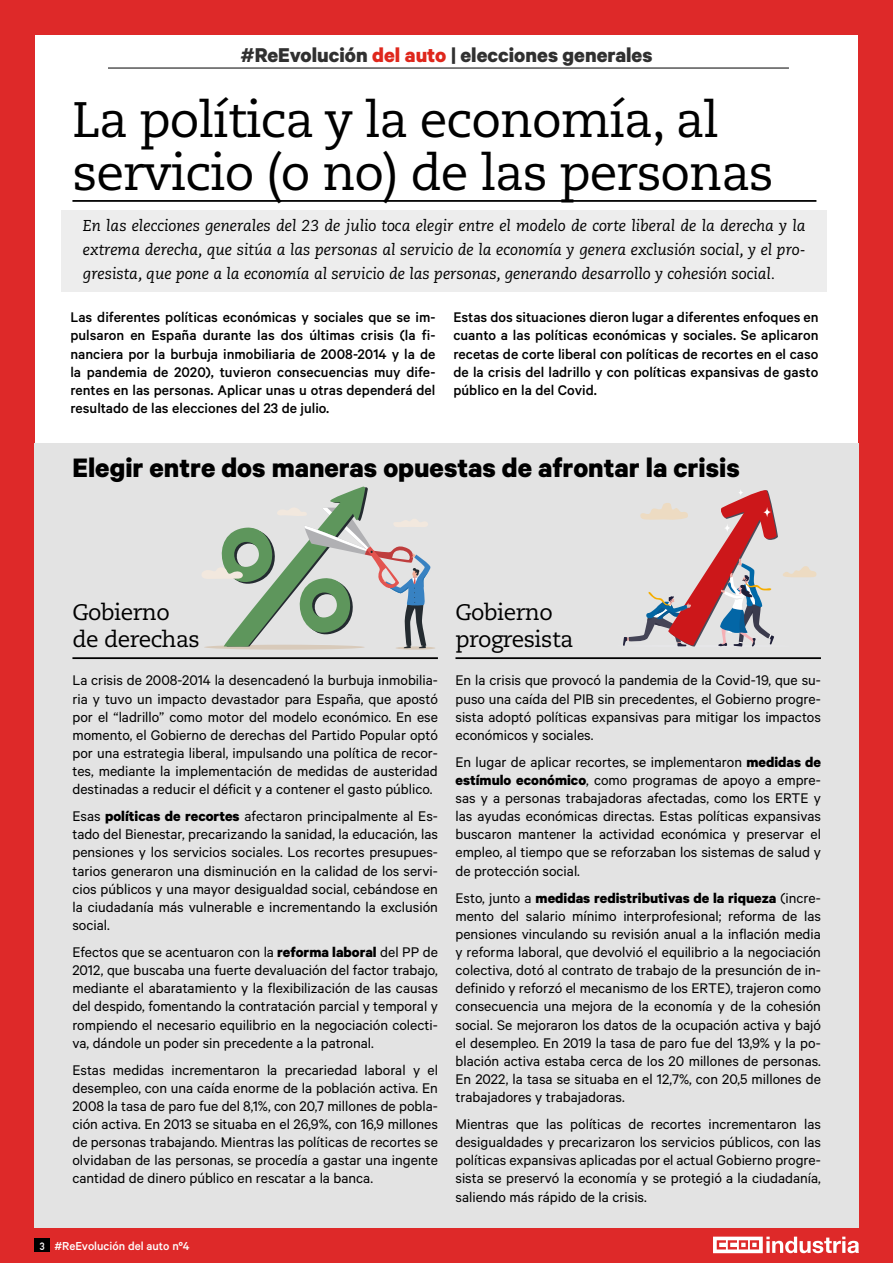
<style>
.page{position:relative;width:893px;height:1263px;background:#fff}
.page>*{position:absolute;margin:0;border:0;box-sizing:border-box;transform-origin:0 0}
.t1{font:49.8px/53.2px "Caecilia LT Pro 55 Roman";letter-spacing:-.02em;color:#000}
.t2{font:700 30px "Calibre";color:#000}
.t3{font:700 22.5px "Calibre";color:#303030}
.t4{font:22.5px/27px "Caecilia LT Pro 55 Roman";letter-spacing:-.02em;color:#000}
.t5{font:15.75px/18.1px "Calibre";color:#000;text-align:justify}
.t6{font:500 15.75px/18.1px "Calibre";color:#000;text-align:justify}
.t7{font:italic 15.75px/24px "Caecilia LT Pro 56";color:#000;text-align:justify}
.t8{font:500 13.05px "Calibre";color:#fff}
.s1{color:#df271c}
.s2{font-weight:700}
.s3{font-family:"DIN Alternate";font-weight:700;font-size:10.5px}
</style>
<div class="page">
<div style="left:0;top:0;width:34px;height:1229px;background:#de2929"></div>
<div style="left:0;top:0;width:893px;height:34px;background:#de2929"></div>
<div style="left:859px;top:0;width:34px;height:1229px;background:#de2929"></div>
<hr style="left:108px;top:68px;width:681px;height:1px;background:#000">
<div style="left:34px;top:443px;width:825px;height:786px;background:#e3e3e3"></div>
<div style="left:0;top:1229px;width:893px;height:34px;background:#de2929"></div>
<hr style="left:72px;top:200px;width:744px;height:2px;background:#000">
<div style="left:34px;top:1239px;width:16px;height:13px;background:#000"></div>
<svg style="left:713px;top:1236px;width:146px;height:17px"></svg>
<div style="left:62px;top:210px;width:765px;height:82px;background:#ededed"></div>
<hr style="left:72px;top:657px;width:366px;height:2px;background:#000">
<hr style="left:455px;top:657px;width:366px;height:2px;background:#000">
<svg style="left:202px;top:486px;width:233px;height:164px"></svg>
<svg style="left:623px;top:490px;width:193px;height:157px"></svg>
<svg style="left:724px;top:523px;width:7px;height:9px"></svg>
<h3 class="t3" style="left:240px;top:42px;width:414px">#ReEvolución <span class="s1">del auto</span> | elecciones generales</h3>
<h1 class="t1" style="left:72px;top:92px;width:703px">La política y la economía, al servicio (o no) de las personas</h1>
<p class="t7" style="left:83px;top:214px;width:724px">En las elecciones generales del 23 de julio toca elegir entre el modelo de corte liberal de la derecha y la extrema derecha, que sitúa a las personas al servicio de la economía y genera exclusión social, y el pro&shy;gresista, que pone a la economía al servicio de las personas, generando desarrollo y cohesión social.</p>
<p class="t6" style="left:70px;top:308px;width:367px">Las diferentes políticas económicas y sociales que se im&shy;pulsaron en España durante las dos últimas crisis (la fi&shy;nanciera por la burbuja inmobiliaria de 2008-2014 y la de la pandemia de 2020), tuvieron consecuencias muy dife&shy;rentes en las personas. Aplicar unas u otras dependerá del resultado de las elecciones del 23 de julio.</p>
<p class="t6" style="left:453px;top:308px;width:367px">Estas dos situaciones dieron lugar a diferentes enfoques en cuanto a las políticas económicas y sociales. Se aplicaron recetas de corte liberal con políticas de recortes en el caso de la crisis del ladrillo y con políticas expansivas de gasto público en la del Covid.</p>
<h2 class="t2" style="left:72px;top:449px;width:669px">Elegir entre dos maneras opuestas de afrontar la crisis</h2>
<h3 class="t4" style="left:72px;top:598px;width:129px">Gobierno de derechas</h3>
<p class="t5" style="left:72px;top:671px;width:367px">La crisis de 2008-2014 la desencadenó la burbuja inmobilia&shy;ria y tuvo un impacto devastador para España, que apostó por el “ladrillo” como motor del modelo económico. En ese momento, el Gobierno de derechas del Partido Popular optó por una estrategia liberal, impulsando una política de recor&shy;tes, mediante la implementación de medidas de austeridad destinadas a reducir el déficit y a contener el gasto público.</p>
<p class="t5" style="left:72px;top:807px;width:367px">Esas <span class="s2">políticas de recortes</span> afectaron principalmente al Es&shy;tado del Bienestar, precarizando la sanidad, la educación, las pensiones y los servicios sociales. Los recortes presupues&shy;tarios generaron una disminución en la calidad de los servi&shy;cios públicos y una mayor desigualdad social, cebándose en la ciudadanía más vulnerable e incrementando la exclusión social.</p>
<p class="t5" style="left:72px;top:942px;width:367px">Efectos que se acentuaron con la <span class="s2">reforma laboral</span> del PP de 2012, que buscaba una fuerte devaluación del factor trabajo, mediante el abaratamiento y la flexibilización de las causas del despido, fomentando la contratación parcial y temporal y rompiendo el necesario equilibrio en la negociación colecti&shy;va, dándole un poder sin precedente a la patronal.</p>
<p class="t5" style="left:72px;top:1060px;width:367px">Estas medidas incrementaron la precariedad laboral y el desempleo, con una caída enorme de la población activa. En 2008 la tasa de paro fue del 8,1%, con 20,7 millones de pobla&shy;ción activa. En 2013 se situaba en el 26,9%, con 16,9 millones de personas trabajando. Mientras las políticas de recortes se olvidaban de las personas, se procedía a gastar una ingente cantidad de dinero público en rescatar a la banca.</p>
<p class="t8" style="left:40px;top:1238px;width:151px"><span class="s3">3</span> #ReEvolución del auto nº4</p>
<h3 class="t4" style="left:455px;top:598px;width:119px">Gobierno progresista</h3>
<p class="t5" style="left:455px;top:671px;width:367px">En la crisis que provocó la pandemia de la Covid-19, que su&shy;puso una caída del PIB sin precedentes, el Gobierno progre&shy;sista adoptó políticas expansivas para mitigar los impactos económicos y sociales.</p>
<p class="t5" style="left:455px;top:752px;width:367px">En lugar de aplicar recortes, se implementaron <span class="s2">medidas de estímulo económico</span>, como programas de apoyo a empre&shy;sas y a personas trabajadoras afectadas, como los ERTE y las ayudas económicas directas. Estas políticas expansivas buscaron mantener la actividad económica y preservar el empleo, al tiempo que se reforzaban los sistemas de salud y de protección social.</p>
<p class="t5" style="left:455px;top:888px;width:367px">Esto, junto a <span class="s2">medidas redistributivas de la riqueza</span> (incre&shy;mento del salario mínimo interprofesional; reforma de las pensiones vinculando su revisión anual a la inflación media y reforma laboral, que devolvió el equilibrio a la negociación colectiva, dotó al contrato de trabajo de la presunción de in&shy;definido y reforzó el mecanismo de los ERTE), trajeron como consecuencia una mejora de la economía y de la cohesión social. Se mejoraron los datos de la ocupación activa y bajó el desempleo. En 2019 la tasa de paro fue del 13,9% y la po&shy;blación activa estaba cerca de los 20 millones de personas.<br>En 2022, la tasa se situaba en el 12,7%, con 20,5 millones de trabajadores y trabajadoras.</p>
<p class="t5" style="left:455px;top:1114px;width:367px">Mientras que las políticas de recortes incrementaron las desigualdades y precarizaron los servicios públicos, con las políticas expansivas aplicadas por el actual Gobierno progre&shy;sista se preservó la economía y se protegió a la ciudadanía, saliendo más rápido de la crisis.</p>
</div>
